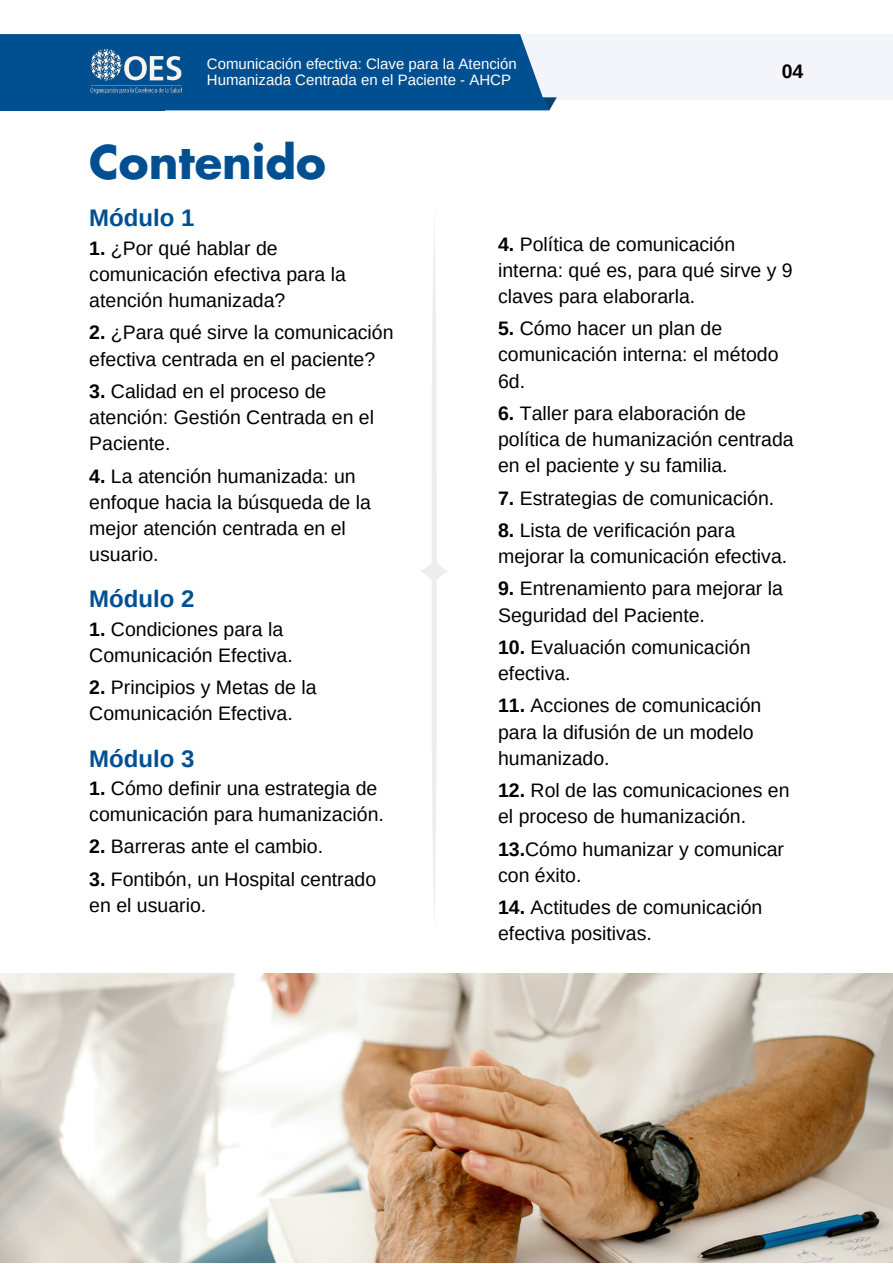
<style>
.page{position:relative;width:893px;height:1264px;background:#fff}
.page>*{position:absolute;margin:0;border:0;box-sizing:border-box;transform-origin:0 0}
.t1{font:700 45px "Futura Std";color:#005091}
.t2{font:700 24px "Arimo";color:#005091}
.t3{font:19.5px/26.2px "Arimo";color:#000}
.t4{font:700 19.5px "Arimo";color:#000}
.t5{font:15px/15.8px "Arimo";color:#fff}
.s1{font-weight:700}
</style>
<div class="page">
<div style="left:497px;top:34px;width:395px;height:65px;background:#f4f5fa"></div>
<div style="left:0;top:34px;width:557px;height:76px;background:#005091"></div>
<img style="left:89px;top:49px;width:95px;height:47px">
<svg style="left:421px;top:228px;width:27px;height:687px"></svg>
<img style="left:0;top:973px;width:892px;height:289px">
<p class="t5" style="left:207px;top:56px;width:311px">Comunicación efectiva: Clave para la Atención<br>Humanizada Centrada en el Paciente - AHCP</p>
<p class="t4" style="left:781px;top:61px;width:23px">04</p>
<p class="t1" style="left:89px;top:142px;width:238px">Contenido</p>
<p class="t2" style="left:89px;top:205px;width:107px">Módulo 1</p>
<p class="t3" style="left:89px;top:235px;width:258px"><span class="s1">1.</span> ¿Por qué hablar de comunicación efectiva para la atención humanizada?</p>
<p class="t3" style="left:89px;top:319px;width:306px"><span class="s1">2.</span> ¿Para qué sirve la comunicación efectiva centrada en el paciente?</p>
<p class="t3" style="left:89px;top:378px;width:286px"><span class="s1">3.</span> Calidad en el proceso de atención: Gestión Centrada en el<br>Paciente.</p>
<p class="t3" style="left:89px;top:463px;width:283px"><span class="s1">4.</span> La atención humanizada: un enfoque hacia la búsqueda de la mejor atención centrada en el usuario.</p>
<p class="t2" style="left:89px;top:585px;width:107px">Módulo 2</p>
<p class="t3" style="left:89px;top:616px;width:205px"><span class="s1">1.</span> Condiciones para la<br>Comunicación Efectiva.</p>
<p class="t3" style="left:89px;top:674px;width:229px"><span class="s1">2.</span> Principios y Metas de la<br>Comunicación Efectiva.</p>
<p class="t2" style="left:89px;top:745px;width:107px">Módulo 3</p>
<p class="t3" style="left:89px;top:775px;width:296px"><span class="s1">1.</span> Cómo definir una estrategia de comunicación para humanización.</p>
<p class="t3" style="left:89px;top:833px;width:235px"><span class="s1">2.</span> Barreras ante el cambio.</p>
<p class="t3" style="left:89px;top:865px;width:288px"><span class="s1">3.</span> Fontibón, un Hospital centrado en el usuario.</p>
<p class="t3" style="left:498px;top:230px;width:296px"><span class="s1">4.</span> Política de comunicación interna: qué es, para qué sirve y 9 claves para elaborarla.</p>
<p class="t3" style="left:498px;top:315px;width:282px"><span class="s1">5.</span> Cómo hacer un plan de comunicación interna: el método<br>6d.</p>
<p class="t3" style="left:498px;top:400px;width:297px"><span class="s1">6.</span> Taller para elaboración de política de humanización centrada en el paciente y su familia.</p>
<p class="t3" style="left:498px;top:485px;width:278px"><span class="s1">7.</span> Estrategias de comunicación.</p>
<p class="t3" style="left:498px;top:517px;width:290px"><span class="s1">8.</span> Lista de verificación para mejorar la comunicación efectiva.</p>
<p class="t3" style="left:498px;top:575px;width:286px"><span class="s1">9.</span> Entrenamiento para mejorar la<br>Seguridad del Paciente.</p>
<p class="t3" style="left:498px;top:634px;width:254px"><span class="s1">10.</span> Evaluación comunicación efectiva.</p>
<p class="t3" style="left:498px;top:692px;width:265px"><span class="s1">11.</span> Acciones de comunicación para la difusión de un modelo humanizado.</p>
<p class="t3" style="left:498px;top:777px;width:293px"><span class="s1">12.</span> Rol de las comunicaciones en el proceso de humanización.</p>
<p class="t3" style="left:498px;top:835px;width:287px"><span class="s1">13.</span>Cómo humanizar y comunicar con éxito.</p>
<p class="t3" style="left:498px;top:894px;width:266px"><span class="s1">14.</span> Actitudes de comunicación efectiva positivas.</p>
</div>
